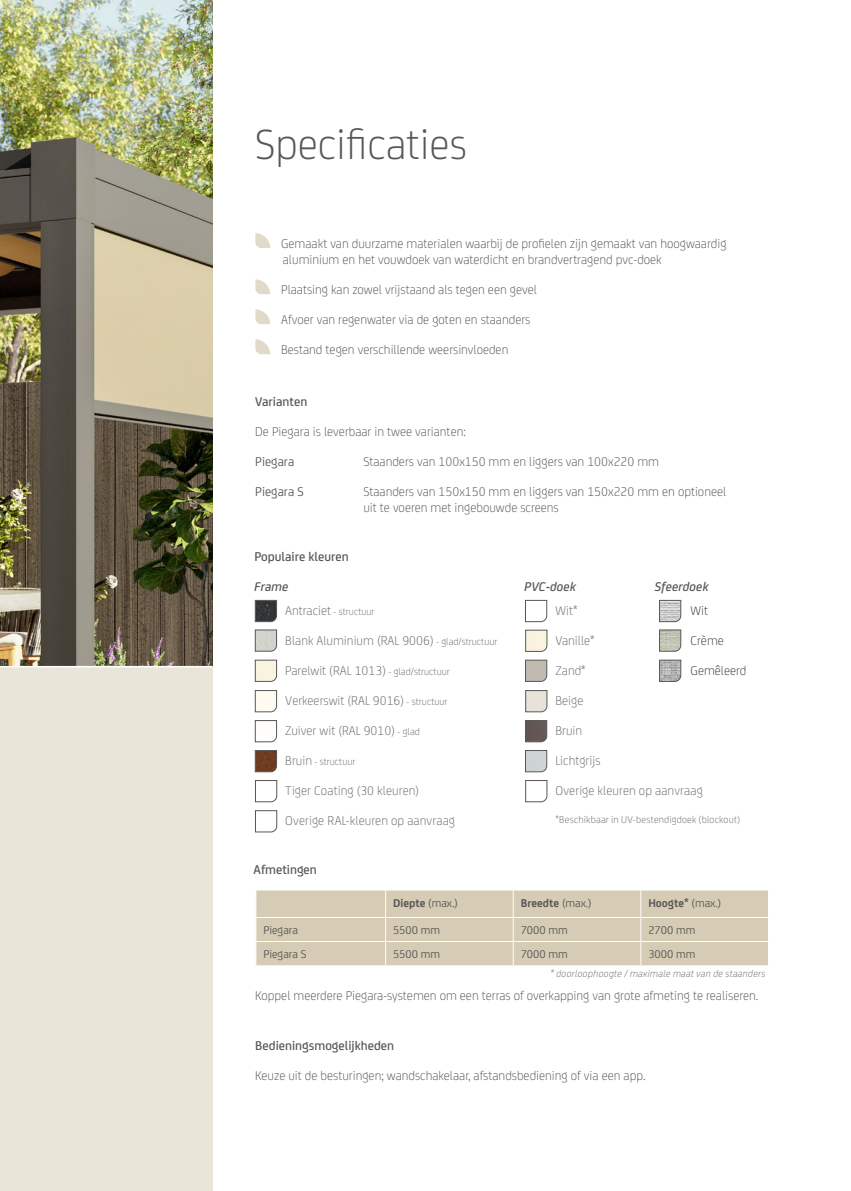
<style>
.page{position:relative;width:851px;height:1191px;background:#fff}
.page>*{position:absolute;margin:0;border:0;box-sizing:border-box;transform-origin:0 0}
.t1{font:300 45px "FS Joey";color:#575756}
.t2{font:300 13.5px/16.2px "FS Joey";color:#575756}
.t3{font:300 13.5px "FS Joey";color:#6b6b6a}
.t4{font:500 13.5px "FS Joey";color:#575756}
.t5{font:italic 500 13.5px "FS Joey";color:#575756}
.t6{font:300 13.5px "FS Joey";color:#3c3c3b}
.t7{font:13.5px "FS Joey";color:#575756}
.t8{font:12px "FS Joey";color:#575756}
.t9{font:700 12px "FS Joey";color:#575756}
.t10{font:300 10.5px "FS Joey";letter-spacing:.01em;color:#6b6b6a}
.t11{font:italic 300 10.5px "FS Joey";letter-spacing:.02em;color:#6b6b6a}
.s1{font-size:13.5px}
.s2{font-size:10.5px}
.s3{font-weight:400}
</style>
<div class="page">
<div style="left:0;top:0;width:213px;height:1191px;background:#eae5d9"></div>
<svg style="left:255px;top:629px;width:22px;height:22px"></svg>
<svg style="left:255px;top:660px;width:22px;height:22px"></svg>
<svg style="left:255px;top:720px;width:22px;height:22px"></svg>
<svg style="left:255px;top:750px;width:22px;height:22px"></svg>
<svg style="left:255px;top:600px;width:22px;height:22px"></svg>
<svg style="left:255px;top:690px;width:22px;height:22px"></svg>
<svg style="left:255px;top:780px;width:22px;height:22px"></svg>
<svg style="left:525px;top:750px;width:22px;height:22px"></svg>
<svg style="left:525px;top:780px;width:22px;height:22px"></svg>
<svg style="left:659px;top:629px;width:22px;height:22px"></svg>
<svg style="left:659px;top:660px;width:22px;height:22px"></svg>
<svg style="left:659px;top:600px;width:22px;height:22px"></svg>
<svg style="left:255px;top:810px;width:22px;height:22px"></svg>
<svg style="left:525px;top:600px;width:22px;height:22px"></svg>
<svg style="left:525px;top:660px;width:22px;height:22px"></svg>
<svg style="left:525px;top:690px;width:22px;height:22px"></svg>
<svg style="left:525px;top:720px;width:22px;height:22px"></svg>
<svg style="left:525px;top:630px;width:22px;height:22px"></svg>
<img style="left:0;top:0;width:213px;height:668px">
<div style="left:256px;top:890px;width:512px;height:75px;background:#d6cbb4"></div>
<hr style="left:256px;top:917px;width:129px;height:1px;background:#fff">
<hr style="left:256px;top:941px;width:129px;height:1px;background:#fff">
<hr style="left:256px;top:965px;width:129px;height:1px;background:#f0f0ef">
<hr style="left:385px;top:965px;width:128px;height:1px;background:#f0f0ef">
<hr style="left:513px;top:965px;width:127px;height:1px;background:#f0f0ef">
<hr style="left:640px;top:965px;width:128px;height:1px;background:#f0f0ef">
<svg style="left:255px;top:233px;width:15px;height:15px"></svg>
<svg style="left:255px;top:279px;width:15px;height:15px"></svg>
<svg style="left:255px;top:309px;width:15px;height:15px"></svg>
<svg style="left:255px;top:339px;width:15px;height:15px"></svg>
<h1 class="t1" style="left:255px;top:113px;width:213px">Specificaties</h1>
<p class="t2" style="left:281px;top:234px;width:447px">Gemaakt van duurzame materialen waarbij de profielen zijn gemaakt van hoogwaardig aluminium en het vouwdoek van waterdicht en brandvertragend pvc-doek</p>
<p class="t2" style="left:281px;top:281px;width:257px">Plaatsing kan zowel vrijstaand als tegen een gevel</p>
<p class="t2" style="left:281px;top:311px;width:251px">Afvoer van regenwater via de goten en staanders</p>
<p class="t2" style="left:281px;top:341px;width:229px">Bestand tegen verschillende weersinvloeden</p>
<p class="t4" style="left:255px;top:391px;width:54px">Varianten</p>
<p class="t2" style="left:255px;top:422px;width:212px">De Piegara is leverbaar in twee varianten:</p>
<p class="t7" style="left:255px;top:451px;width:41px">Piegara</p>
<p class="t2" style="left:363px;top:452px;width:297px">Staanders van 100x150 mm en liggers van 100x220 mm</p>
<p class="t7" style="left:255px;top:481px;width:50px">Piegara S</p>
<p class="t2" style="left:363px;top:482px;width:364px">Staanders van 150x150 mm en liggers van 150x220 mm en optioneel uit te voeren met ingebouwde screens</p>
<p class="t4" style="left:254px;top:547px;width:96px">Populaire kleuren</p>
<p class="t5" style="left:254px;top:577px;width:36px">Frame</p>
<p class="t5" style="left:524px;top:577px;width:53px">PVC-doek</p>
<p class="t5" style="left:654px;top:577px;width:55px">Sfeerdoek</p>
<p class="t10" style="left:285px;top:603px;width:91px"><span class="s1">Antraciet</span> - structuur</p>
<p class="t3" style="left:285px;top:630px;width:214px">Blank Aluminium (RAL 9006) <span class="s2">- glad/structuur</span></p>
<p class="t3" style="left:285px;top:660px;width:166px">Parelwit (RAL 1013) <span class="s2">- glad/structuur</span></p>
<p class="t3" style="left:285px;top:690px;width:164px">Verkeerswit (RAL 9016) <span class="s2">- structuur</span></p>
<p class="t3" style="left:285px;top:720px;width:136px">Zuiver wit (RAL 9010) <span class="s2">- glad</span></p>
<p class="t10" style="left:285px;top:753px;width:72px"><span class="s1">Bruin</span> - structuur</p>
<p class="t3" style="left:285px;top:780px;width:135px">Tiger Coating (30 kleuren)</p>
<p class="t3" style="left:285px;top:810px;width:171px">Overige RAL-kleuren op aanvraag</p>
<p class="t3" style="left:555px;top:600px;width:23px">Wit*</p>
<p class="t3" style="left:555px;top:630px;width:41px">Vanille*</p>
<p class="t3" style="left:555px;top:660px;width:32px">Zand*</p>
<p class="t3" style="left:555px;top:690px;width:30px">Beige</p>
<p class="t3" style="left:555px;top:720px;width:28px">Bruin</p>
<p class="t3" style="left:555px;top:750px;width:47px">Lichtgrijs</p>
<p class="t3" style="left:555px;top:780px;width:149px">Overige kleuren op aanvraag</p>
<p class="t10" style="left:555px;top:812px;width:186px">*Beschikbaar in UV-bestendigdoek (blockout)</p>
<p class="t6" style="left:690px;top:600px;width:19px">Wit</p>
<p class="t6" style="left:690px;top:630px;width:35px">Crème</p>
<p class="t6" style="left:690px;top:660px;width:57px">Gemêleerd</p>
<p class="t4" style="left:253px;top:860px;width:65px">Afmetingen</p>
<p class="t9" style="left:393px;top:893px;width:66px">Diepte <span class="s3">(max.)</span></p>
<p class="t9" style="left:520px;top:893px;width:72px">Breedte <span class="s3">(max.)</span></p>
<p class="t9" style="left:648px;top:893px;width:74px">Hoogte* <span class="s3">(max.)</span></p>
<p class="t8" style="left:263px;top:921px;width:36px">Piegara</p>
<p class="t8" style="left:393px;top:921px;width:49px">5500 mm</p>
<p class="t8" style="left:520px;top:921px;width:49px">7000 mm</p>
<p class="t8" style="left:648px;top:921px;width:49px">2700 mm</p>
<p class="t8" style="left:263px;top:945px;width:45px">Piegara S</p>
<p class="t8" style="left:393px;top:945px;width:49px">5500 mm</p>
<p class="t8" style="left:520px;top:945px;width:49px">7000 mm</p>
<p class="t8" style="left:648px;top:945px;width:49px">3000 mm</p>
<p class="t11" style="left:550px;top:966px;width:217px">* doorloophoogte / maximale maat van de staanders</p>
<p class="t2" style="left:255px;top:986px;width:504px">Koppel meerdere Piegara-systemen om een terras of overkapping van grote afmeting te realiseren.</p>
<p class="t4" style="left:255px;top:1036px;width:140px">Bedieningsmogelijkheden</p>
<p class="t2" style="left:255px;top:1067px;width:392px">Keuze uit de besturingen; wandschakelaar, afstandsbediening of via een app.</p>
</div>
